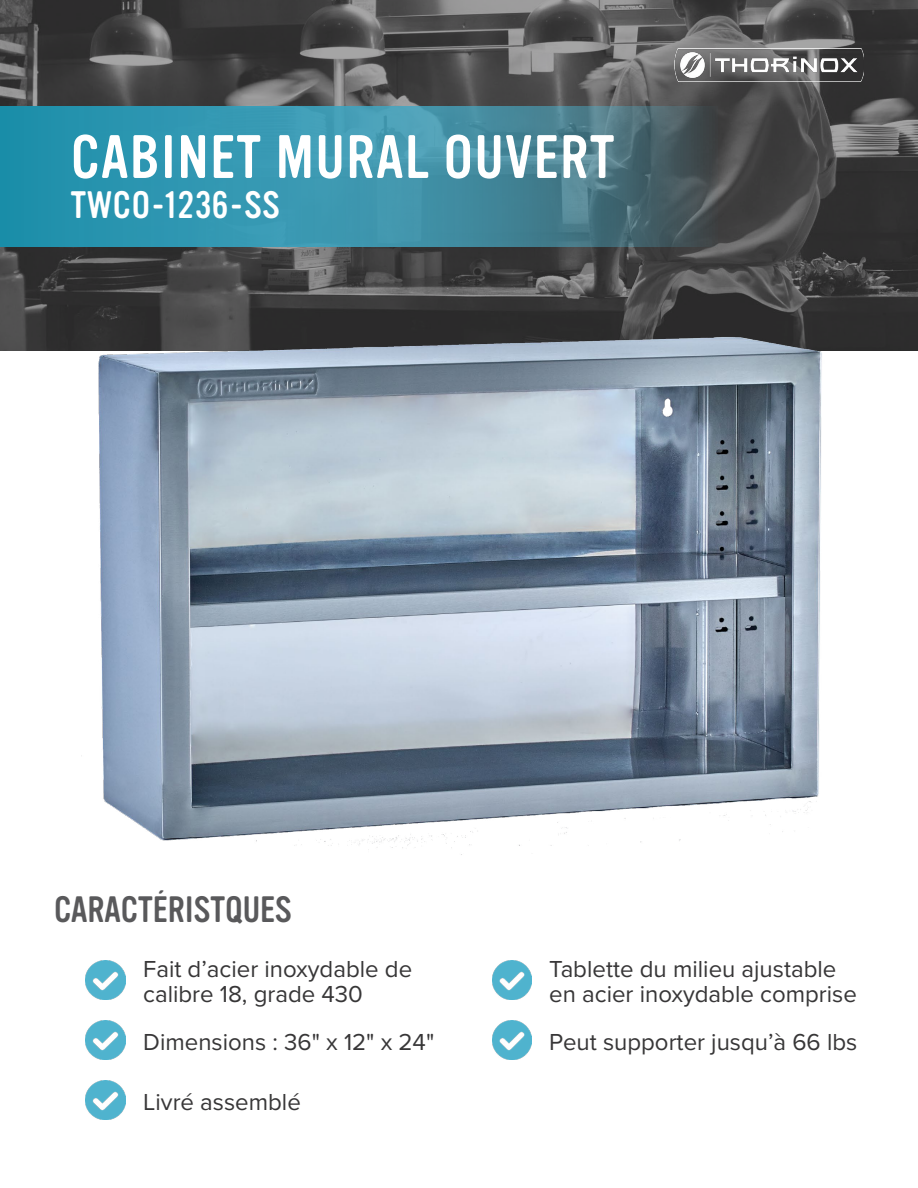
<style>
.page{position:relative;width:918px;height:1188px;background:#fff}
.page>*{position:absolute;margin:0;border:0;box-sizing:border-box;transform-origin:0 0}
.t1{font:60px "Vinyl OT";letter-spacing:.025em;color:#fff}
.t2{font:37.5px "Vinyl OT";letter-spacing:.025em;color:#fff}
.t3{font:36px "Vinyl OT";color:#59595b}
.t4{font:24px/25.5px "Proxima Nova";color:#373637}
</style>
<div class="page">
<svg style="left:0;top:0;width:918px;height:351px;background:#4b4b4b"></svg>
<img style="left:674px;top:49px;width:190px;height:32px">
<svg style="left:0;top:106px;width:717px;height:140px;background:#3b899e"></svg>
<img style="left:86px;top:960px;width:39px;height:39px">
<img style="left:86px;top:1081px;width:39px;height:39px">
<img style="left:492px;top:960px;width:39px;height:39px">
<img style="left:86px;top:1021px;width:39px;height:39px">
<img style="left:492px;top:1021px;width:39px;height:39px">
<img style="left:81px;top:308px;width:756px;height:547px">
<h1 class="t1" style="left:71px;top:124px;width:545px">CABINET MURAL OUVERT</h1>
<h2 class="t2" style="left:71px;top:184px;width:210px">TWCO-1236-SS</h2>
<h3 class="t3" style="left:54px;top:889px;width:239px">CARACTÉRISTQUES</h3>
<p class="t4" style="left:143px;top:955px;width:271px">Fait d’acier inoxydable de calibre 18, grade 430</p>
<p class="t4" style="left:549px;top:955px;width:309px">Tablette du milieu ajustable en acier inoxydable comprise</p>
<p class="t4" style="left:143px;top:1028px;width:293px">Dimensions : 36" x 12" x 24"</p>
<p class="t4" style="left:549px;top:1028px;width:310px">Peut supporter jusqu’à 66 lbs</p>
<p class="t4" style="left:143px;top:1088px;width:159px">Livré assemblé</p>
</div>
